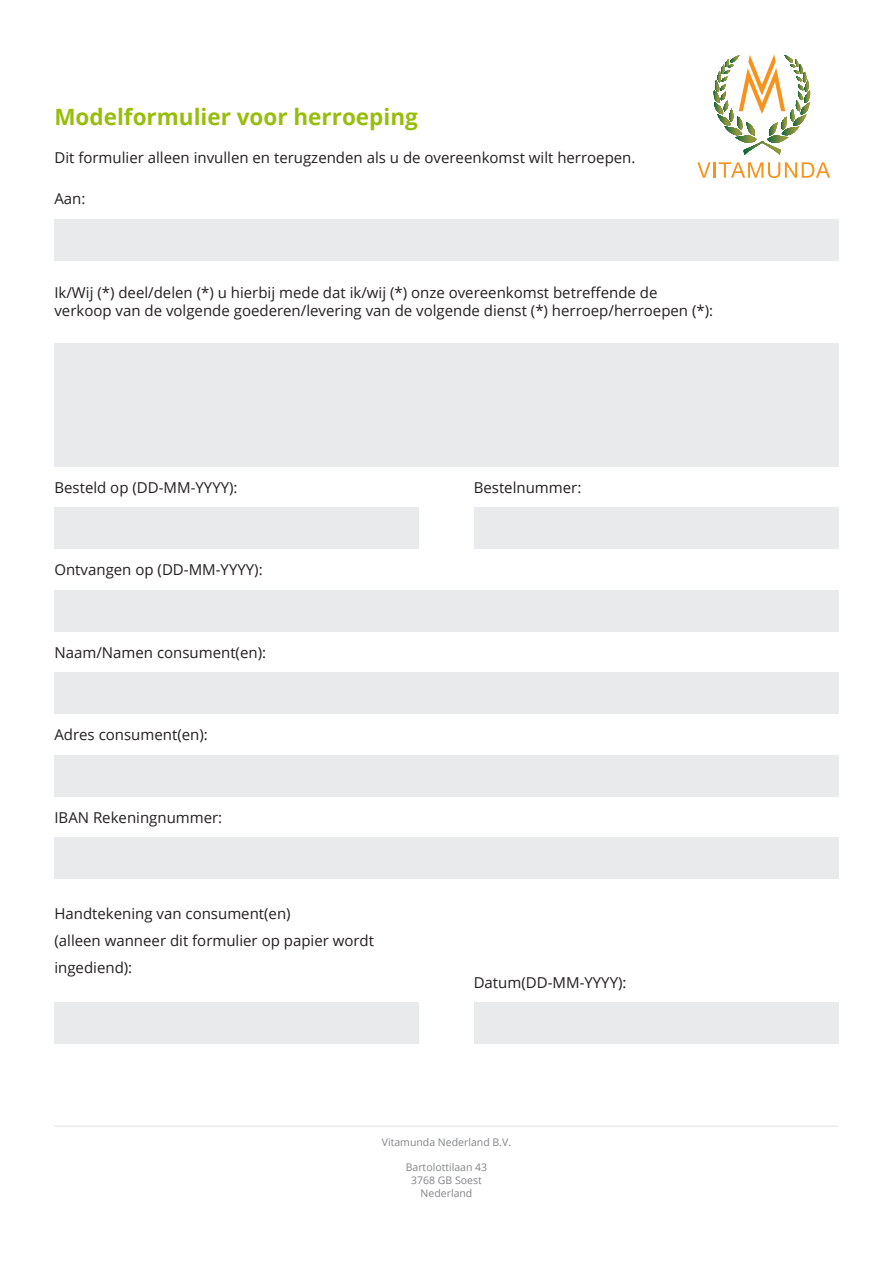
<style>
.page{position:relative;width:893px;height:1263px;background:#fff}
.page>*{position:absolute;margin:0;border:0;box-sizing:border-box;transform-origin:0 0}
.t1{font:700 22.5px "Open Sans";color:#97be0d}
.t2{font:15px "Open Sans";color:#231f20}
.t3{font:10.5px "Open Sans";color:#828487}
</style>
<div class="page">
<div style="left:54px;top:508px;width:365px;height:41px;background:#e9eaeb"></div>
<div style="left:474px;top:508px;width:364px;height:41px;background:#e9eaeb"></div>
<div style="left:54px;top:343px;width:784px;height:124px;background:#e9eaeb"></div>
<div style="left:54px;top:219px;width:784px;height:41px;background:#e9eaeb"></div>
<div style="left:54px;top:590px;width:784px;height:41px;background:#e9eaeb"></div>
<div style="left:54px;top:673px;width:784px;height:41px;background:#e9eaeb"></div>
<div style="left:54px;top:755px;width:784px;height:41px;background:#e9eaeb"></div>
<div style="left:54px;top:837px;width:784px;height:42px;background:#e9eaeb"></div>
<div style="left:54px;top:1002px;width:365px;height:42px;background:#e9eaeb"></div>
<div style="left:474px;top:1002px;width:364px;height:42px;background:#e9eaeb"></div>
<hr style="left:54px;top:1125px;width:784px;height:2px;background:#e9eaeb">
<svg style="left:713px;top:54px;width:98px;height:101px"></svg>
<svg style="left:697px;top:162px;width:133px;height:16px"></svg>
<p class="t1" style="left:54px;top:101px;width:365px">Modelformulier voor herroeping</p>
<p class="t2" style="left:54px;top:147px;width:583px">Dit formulier alleen invullen en terugzenden als u de overeenkomst wilt herroepen.</p>
<p class="t2" style="left:54px;top:189px;width:33px">Aan:</p>
<p class="t2" style="left:54px;top:283px;width:605px">Ik/Wij (*) deel/delen (*) u hierbij mede dat ik/wij (*) onze overeenkomst betreffende de</p>
<p class="t2" style="left:54px;top:301px;width:660px">verkoop van de volgende goederen/levering van de volgende dienst (*) herroep/herroepen (*):</p>
<p class="t2" style="left:54px;top:477px;width:185px">Besteld op (DD-MM-YYYY):</p>
<p class="t2" style="left:474px;top:477px;width:109px">Bestelnummer:</p>
<p class="t2" style="left:54px;top:560px;width:210px">Ontvangen op (DD-MM-YYYY):</p>
<p class="t2" style="left:54px;top:642px;width:213px">Naam/Namen consument(en):</p>
<p class="t2" style="left:54px;top:724px;width:155px">Adres consument(en):</p>
<p class="t2" style="left:54px;top:807px;width:169px">IBAN Rekeningnummer:</p>
<p class="t2" style="left:54px;top:904px;width:238px">Handtekening van consument(en)</p>
<p class="t2" style="left:54px;top:931px;width:321px">(alleen wanneer dit formulier op papier wordt</p>
<p class="t2" style="left:54px;top:958px;width:79px">ingediend):</p>
<p class="t2" style="left:474px;top:972px;width:154px">Datum(DD-MM-YYYY):</p>
<p class="t3" style="left:382px;top:1135px;width:131px">Vitamunda Nederland B.V.</p>
<p class="t3" style="left:406px;top:1160px;width:83px">Bartolottilaan 43</p>
<p class="t3" style="left:411px;top:1173px;width:72px">3768 GB Soest</p>
<p class="t3" style="left:421px;top:1185px;width:53px">Nederland</p>
</div>
